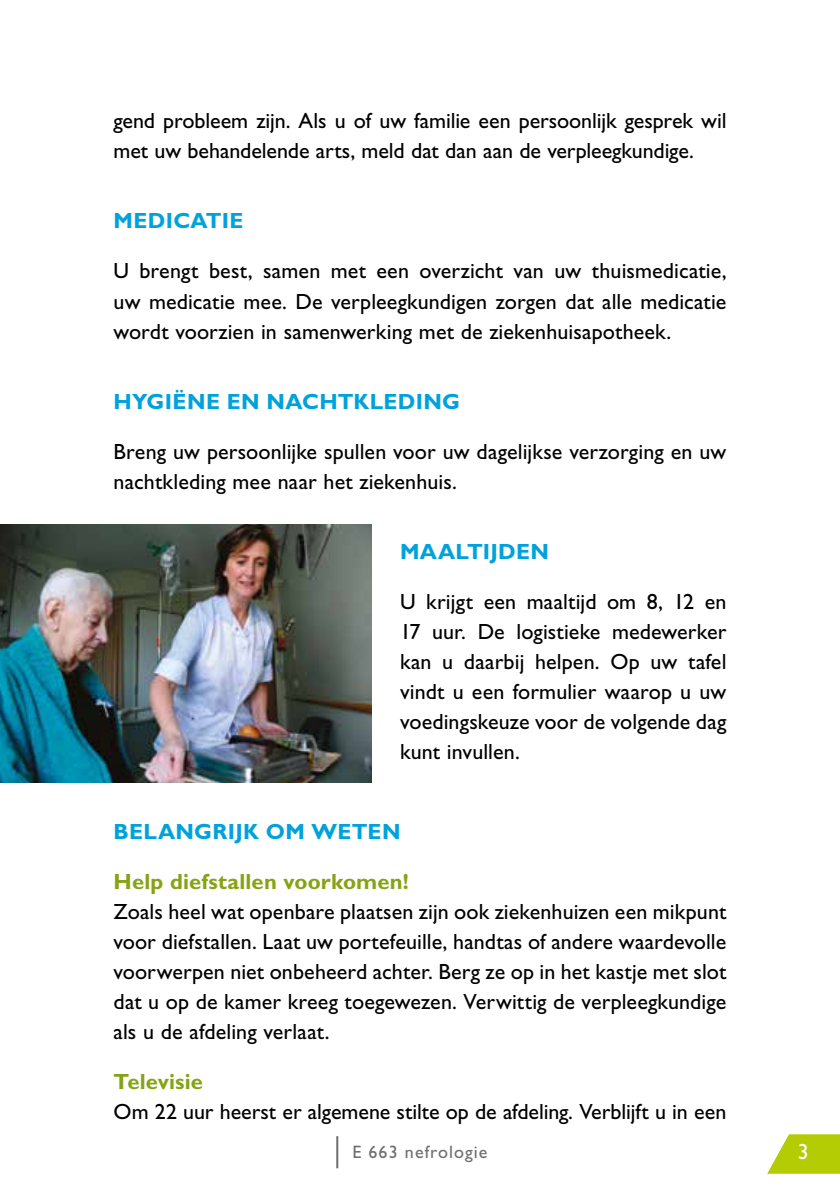
<style>
.page{position:relative;width:840px;height:1191px;background:#fff}
.page>*{position:absolute;margin:0;border:0;box-sizing:border-box;transform-origin:0 0}
.t1{font:22px/30px "Gill Sans Std";color:#000;text-align:justify}
.t2{font:700 22px "Gill Sans Std";letter-spacing:.015em;color:#00a2dc}
.t3{font:700 22px "Gill Sans Std";letter-spacing:.005em;color:#86a315}
.t4{font:22px "Gill Sans Std";color:#fff}
.t5{font:18px "Gill Sans Std";letter-spacing:.06em;color:#706f6f}
</style>
<div class="page">
<svg style="left:767px;top:1134px;width:72px;height:39px"></svg>
<hr style="left:336px;top:1136px;width:2px;height:32px;background:#706f6f">
<img style="left:0;top:524px;width:371px;height:258px">
<p class="t1" style="left:113px;top:106px;width:614px">gend probleem zijn. Als u of uw familie een persoonlijk gesprek wil met uw behandelende arts, meld dat dan aan de verpleegkundige.</p>
<p class="t2" style="left:113px;top:208px;width:131px">MEDICATIE</p>
<p class="t1" style="left:113px;top:256px;width:614px">U brengt best, samen met een overzicht van uw thuismedicatie, uw medicatie mee. De verpleegkundigen zorgen dat alle medicatie wordt voorzien in samenwerking met de ziekenhuisapotheek.</p>
<p class="t2" style="left:113px;top:388px;width:348px">HYGIËNE EN NACHTKLEDING</p>
<p class="t1" style="left:113px;top:436px;width:614px">Breng uw persoonlijke spullen voor uw dagelijkse verzorging en uw nachtkleding mee naar het ziekenhuis.</p>
<p class="t2" style="left:400px;top:538px;width:150px">MAALTIJDEN</p>
<p class="t1" style="left:400px;top:586px;width:328px">U krijgt een maaltijd om 8, 12 en 17 uur. De logistieke medewerker kan u daarbij helpen. Op uw tafel vindt u een formulier waarop u uw voedingskeuze voor de volgende dag kunt invullen.</p>
<p class="t2" style="left:113px;top:818px;width:288px">BELANGRIJK OM WETEN</p>
<p class="t3" style="left:113px;top:868px;width:297px">Help diefstallen voorkomen!</p>
<p class="t1" style="left:113px;top:896px;width:614px">Zoals heel wat openbare plaatsen zijn ook ziekenhuizen een mikpunt voor diefstallen. Laat uw portefeuille, handtas of andere waardevolle voorwerpen niet onbeheerd achter. Berg ze op in het kastje met slot dat u op de kamer kreeg toegewezen. Verwittig de verpleegkundige als u de afdeling verlaat.</p>
<p class="t3" style="left:113px;top:1068px;width:91px">Televisie</p>
<p class="t1" style="left:113px;top:1096px;width:614px">Om 22 uur heerst er algemene stilte op de afdeling. Verblijft u in een</p>
<p class="t5" style="left:352px;top:1141px;width:137px">E 663 nefrologie</p>
<p class="t4" style="left:797px;top:1138px;width:12px">3</p>
</div>
